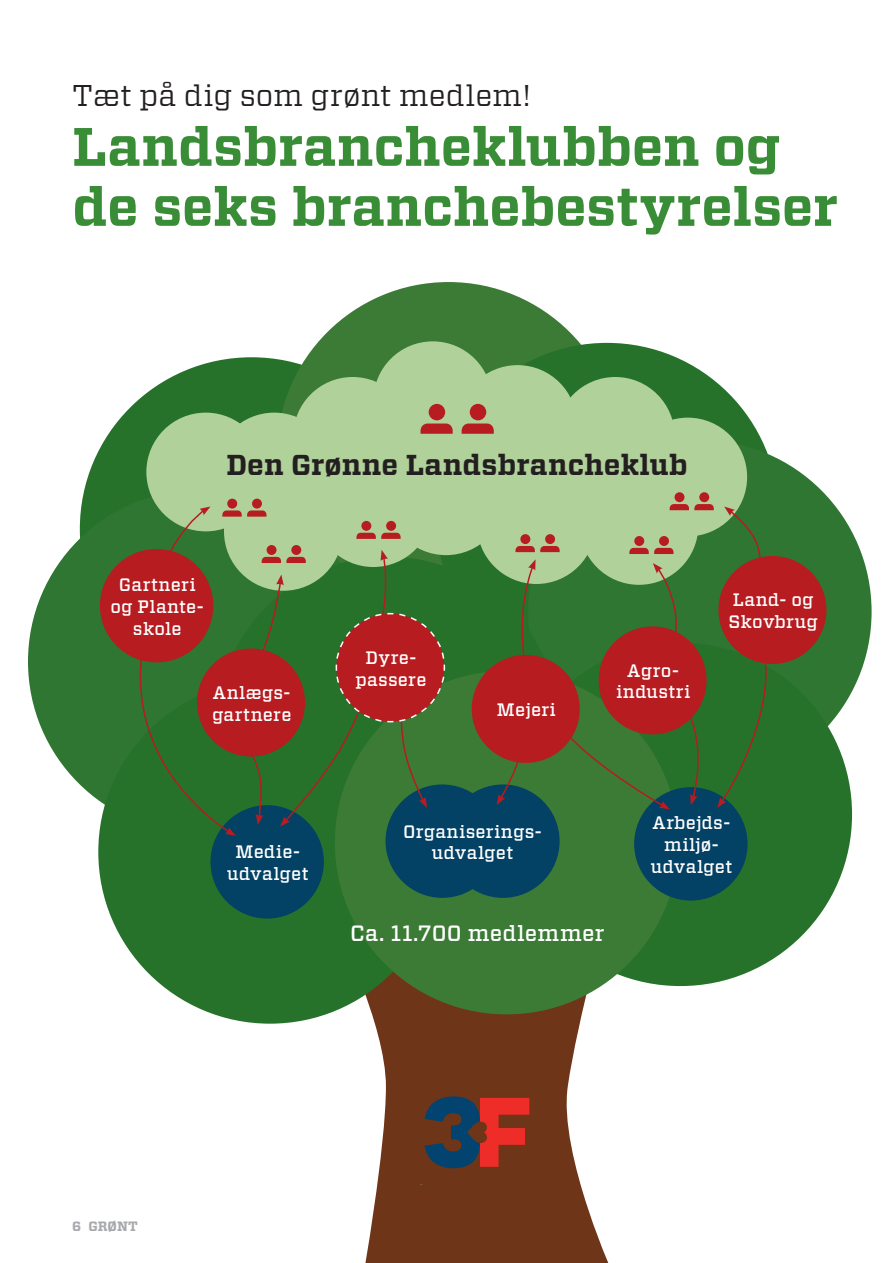
<style>
.page{position:relative;width:893px;height:1263px;background:#fff}
.page>*{position:absolute;margin:0;border:0;box-sizing:border-box;transform-origin:0 0}
.OVERSKRIFT_LILLE{font:700 54px/60px "Vitesse";letter-spacing:.005em;color:#3a8d37}
.OVERSKRIFT_LILLE-2{font:30px "Vitesse";letter-spacing:.005em;color:#231f20}
.UNDERRUBRIK{font:700 28.8px "Vitesse";letter-spacing:.01em;color:#231f20}
.UNDERRUBRIK-2{font:500 22.2px "Vitesse";letter-spacing:.01em;color:#fff}
.UNDERRUBRIK-3{font:500 18px/21.6px "Vitesse";letter-spacing:.015em;color:#fff;text-align:center}
.t1{font:700 13.5px "Vitesse";color:#a8a9ad}
</style>
<div class="page">
<svg style="left:339px;top:972px;width:276px;height:291px;fill:#6e3519"></svg>
<div style="left:80px;top:357px;width:343px;height:344px;background:#27722a;border-radius:50%"></div>
<div style="left:277px;top:282px;width:343px;height:343px;background:#3c7b36;border-radius:50%"></div>
<div style="left:435px;top:343px;width:344px;height:343px;background:#27722a;border-radius:50%"></div>
<div style="left:528px;top:440px;width:344px;height:343px;background:#2e7631;border-radius:50%"></div>
<div style="left:28px;top:490px;width:343px;height:343px;background:#2e7631;border-radius:50%"></div>
<div style="left:216px;top:557px;width:343px;height:343px;background:#27722a;border-radius:50%"></div>
<div style="left:509px;top:643px;width:343px;height:343px;background:#27722a;border-radius:50%"></div>
<div style="left:98px;top:680px;width:344px;height:344px;background:#27722a;border-radius:50%"></div>
<div style="left:335px;top:671px;width:343px;height:343px;background:#3c7b36;border-radius:50%"></div>
<svg style="left:425px;top:1096px;width:104px;height:72px"></svg>
<svg style="left:420px;top:1184px;width:3px;height:6px"></svg>
<div style="left:100px;top:549px;width:113px;height:113px;background:#b61c20;border-radius:50%"></div>
<div style="left:210px;top:805px;width:114px;height:113px;background:#034165;border-radius:50%"></div>
<div style="left:634px;top:787px;width:114px;height:113px;background:#034165;border-radius:50%"></div>
<div style="left:718px;top:556px;width:108px;height:108px;background:#b61c20;border-radius:50%"></div>
<div style="left:599px;top:626px;width:108px;height:108px;background:#b61c20;border-radius:50%"></div>
<div style="left:293px;top:377px;width:119px;height:119px;background:#b1d19b;border-radius:50%"></div>
<div style="left:373px;top:341px;width:119px;height:119px;background:#b1d19b;border-radius:50%"></div>
<div style="left:458px;top:365px;width:119px;height:119px;background:#b1d19b;border-radius:50%"></div>
<div style="left:556px;top:377px;width:119px;height:119px;background:#b1d19b;border-radius:50%"></div>
<div style="left:485px;top:424px;width:119px;height:119px;background:#b1d19b;border-radius:50%"></div>
<div style="left:387px;top:436px;width:118px;height:119px;background:#b1d19b;border-radius:50%"></div>
<div style="left:314px;top:448px;width:119px;height:119px;background:#b1d19b;border-radius:50%"></div>
<div style="left:215px;top:413px;width:119px;height:118px;background:#b1d19b;border-radius:50%"></div>
<div style="left:146px;top:413px;width:119px;height:118px;background:#b1d19b;border-radius:50%"></div>
<div style="left:628px;top:418px;width:119px;height:118px;background:#b1d19b;border-radius:50%"></div>
<div style="left:477px;top:465px;width:119px;height:119px;background:#b1d19b;border-radius:50%"></div>
<div style="left:580px;top:466px;width:118px;height:119px;background:#b1d19b;border-radius:50%"></div>
<div style="left:386px;top:784px;width:113px;height:114px;background:#034165;border-radius:50%"></div>
<div style="left:446px;top:784px;width:114px;height:114px;background:#034165;border-radius:50%"></div>
<div style="left:227px;top:499px;width:10px;height:10px;background:#b61c20;border-radius:50%"></div>
<div style="left:252px;top:499px;width:10px;height:10px;background:#b61c20;border-radius:50%"></div>
<div style="left:429px;top:404px;width:16px;height:16px;background:#b61c20;border-radius:50%"></div>
<svg style="left:420px;top:423px;width:33px;height:11px"></svg>
<div style="left:470px;top:404px;width:16px;height:16px;background:#b61c20;border-radius:50%"></div>
<svg style="left:462px;top:423px;width:32px;height:11px"></svg>
<div style="left:520px;top:534px;width:10px;height:10px;background:#b61c20;border-radius:50%"></div>
<div style="left:545px;top:534px;width:10px;height:10px;background:#b61c20;border-radius:50%"></div>
<svg style="left:515px;top:546px;width:45px;height:6px"></svg>
<div style="left:634px;top:536px;width:10px;height:10px;background:#b61c20;border-radius:50%"></div>
<div style="left:659px;top:536px;width:10px;height:10px;background:#b61c20;border-radius:50%"></div>
<svg style="left:629px;top:548px;width:44px;height:6px"></svg>
<div style="left:674px;top:492px;width:10px;height:10px;background:#b61c20;border-radius:50%"></div>
<div style="left:699px;top:492px;width:10px;height:10px;background:#b61c20;border-radius:50%"></div>
<svg style="left:670px;top:504px;width:44px;height:6px"></svg>
<svg style="left:521px;top:559px;width:15px;height:97px"></svg>
<svg style="left:653px;top:563px;width:26px;height:71px"></svg>
<svg style="left:724px;top:506px;width:39px;height:74px"></svg>
<svg style="left:497px;top:755px;width:25px;height:50px"></svg>
<svg style="left:568px;top:733px;width:102px;height:76px"></svg>
<svg style="left:683px;top:704px;width:18px;height:101px"></svg>
<svg style="left:132px;top:506px;width:314px;height:330px"></svg>
<div style="left:472px;top:655px;width:108px;height:108px;background:#b61c20;border-radius:50%"></div>
<svg style="left:717px;top:658px;width:53px;height:150px"></svg>
<p class="OVERSKRIFT_LILLE-2" style="left:72px;top:75px;width:460px">Tæt på dig som grønt medlem!</p>
<p class="OVERSKRIFT_LILLE" style="left:72px;top:118px;width:767px">Landsbrancheklubben og de seks branchebestyrelser</p>
<p class="UNDERRUBRIK" style="left:226px;top:445px;width:463px">Den Grønne Landsbrancheklub</p>
<p class="UNDERRUBRIK-3" style="left:111px;top:574px;width:95px">Gartneri og Plante&shy;skole</p>
<p class="UNDERRUBRIK-3" style="left:212px;top:682px;width:81px;text-align:left">Anlægs&shy;gartnere</p>
<p class="UNDERRUBRIK-3" style="left:227px;top:841px;width:83px">Medie&shy;udvalget</p>
<p class="UNDERRUBRIK-3" style="left:356px;top:647px;width:72px">Dyre&shy;passere</p>
<p class="UNDERRUBRIK-3" style="left:497px;top:699px;width:60px">Mejeri</p>
<p class="UNDERRUBRIK-3" style="left:616px;top:660px;width:76px">Agro&shy;industri</p>
<p class="UNDERRUBRIK-3" style="left:728px;top:589px;width:91px;text-align:left">Land- og<br>Skovbrug</p>
<p class="UNDERRUBRIK-3" style="left:403px;top:820px;width:141px">Organiserings&shy;udvalget</p>
<p class="UNDERRUBRIK-2" style="left:350px;top:918px;width:256px">Ca. 11.700 medlemmer</p>
<p class="UNDERRUBRIK-3" style="left:651px;top:812px;width:83px">Arbejds&shy;miljø&shy;udvalget</p>
<p class="t1" style="left:72px;top:1217px;width:67px">6 GRØNT</p>
</div>
